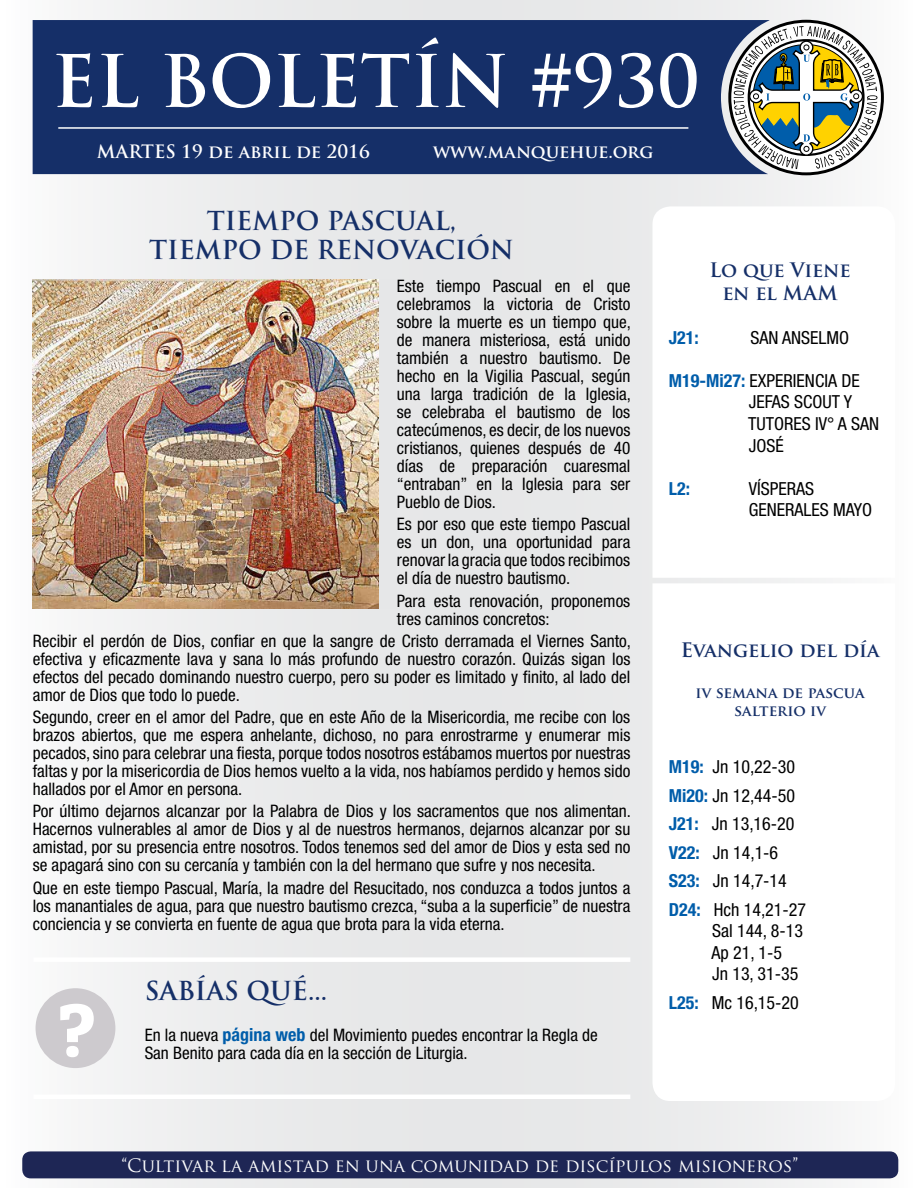
<style>
.page{position:relative;width:918px;height:1188px;background:#fff}
.page>*{position:absolute;margin:0;border:0;box-sizing:border-box;transform-origin:0 0}
.t1{font:700 70.5px "Trajan Pro";color:#fff}
.t2{font:700 25.5px/28.5px "Trajan Pro";color:#152f68;text-align:center}
.t3{font:700 19.5px/23.4px "Trajan Pro";letter-spacing:-.01em;color:#152f68;text-align:center}
.t4{font:condensed 18px/21.6px "Helvetica Neue LT Std";color:#000}
.t5{font:18px "Trajan Pro";color:#fff}
.t6{font:700 18px "Trajan Pro";color:#fff}
.t7{font:700 condensed 18px "Helvetica Neue LT Std";color:#005daa}
.t8{font:condensed 17.25px/18px "Helvetica Neue LT Std";color:#000;text-align:justify}
.t9{font:700 15px/18px "Trajan Pro";color:#152f68;text-align:center}
.s1{font-weight:700;font-size:18px;color:#005daa}
.s2{font-weight:700;color:#005daa}
</style>
<div class="page">
<div style="left:0;top:0;width:461px;height:1188px;background:linear-gradient(to right,#f8f9f9,#e2e3e4)"></div>
<div style="left:457px;top:0;width:461px;height:1188px;background:linear-gradient(to right,#e2e3e5,#f5f6f6)"></div>
<div style="left:33px;top:280px;width:364px;height:329px;background:#e6e7e8"></div>
<div style="left:33px;top:20px;width:736px;height:154px;background:#152f68"></div>
<hr style="left:58px;top:127px;width:630px;height:2px;background:#fff">
<div style="left:728px;top:20px;width:156px;height:155px;border:3px solid #000;border-radius:50%"></div>
<svg style="left:734px;top:26px;width:144px;height:143px"></svg>
<svg style="left:652px;top:206px;width:243px;height:895px"></svg>
<div style="left:22px;top:1151px;width:876px;height:27px;background:#1e2655;border-radius:9px"></div>
<img style="left:33px;top:280px;width:346px;height:329px">
<div style="left:36px;top:988px;width:79px;height:80px;background:#cdcace;border-radius:50%"></div>
<svg style="left:60px;top:1004px;width:34px;height:53px"></svg>
<div style="left:33px;top:957px;width:597px;height:5px;background:#fff"></div>
<hr style="left:33px;top:1095px;width:597px;height:4px;background:#fff">
<h1 class="t1" style="left:52px;top:37px;width:649px">EL BOLETÍN #930</h1>
<p class="t6" style="left:97px;top:140px;width:274px">MARTES 19 de abril de 2016</p>
<p class="t6" style="left:433px;top:140px;width:222px">www.manquehue.org</p>
<h2 class="t2" style="left:149px;top:207px;width:366px">TIEMPO PASCUAL,<br>TIEMPO DE RENOVACIÓN</h2>
<p class="t8" style="left:397px;top:277px;width:236px">Este tiempo Pascual en el que celebramos la victoria de Cristo sobre la muerte es un tiempo que, de manera misteriosa, está unido también a nuestro bautismo. De hecho en la Vigilia Pascual, según una larga tradición de la Iglesia, se celebraba el bautismo de los catecúmenos, es decir, de los nuevos cristianos, quienes después de 40 días de preparación cuaresmal “entraban” en la Iglesia para ser Pueblo de Dios.</p>
<p class="t8" style="left:397px;top:515px;width:235px">Es por eso que este tiempo Pascual es un don, una oportunidad para renovar la gracia que todos recibimos el día de nuestro bautismo.</p>
<p class="t8" style="left:397px;top:591px;width:235px">Para esta renovación, proponemos tres caminos concretos:</p>
<p class="t8" style="left:33px;top:632px;width:600px">Recibir el perdón de Dios, confiar en que la sangre de Cristo derramada el Viernes Santo, efectiva y eficazmente lava y sana lo más profundo de nuestro corazón. Quizás sigan los efectos del pecado dominando nuestro cuerpo, pero su poder es limitado y finito, al lado del amor de Dios que todo lo puede.</p>
<p class="t8" style="left:33px;top:708px;width:599px">Segundo, creer en el amor del Padre, que en este Año de la Misericordia, me recibe con los brazos abiertos, que me espera anhelante, dichoso, no para enrostrarme y enumerar mis pecados, sino para celebrar una fiesta, porque todos nosotros estábamos muertos por nuestras faltas y por la misericordia de Dios hemos vuelto a la vida, nos habíamos perdido y hemos sido hallados por el Amor en persona.</p>
<p class="t8" style="left:33px;top:802px;width:600px">Por último dejarnos alcanzar por la Palabra de Dios y los sacramentos que nos alimentan.<br>Hacernos vulnerables al amor de Dios y al de nuestros hermanos, dejarnos alcanzar por su amistad, por su presencia entre nosotros. Todos tenemos sed del amor de Dios y esta sed no se apagará sino con su cercanía y también con la del hermano que sufre y nos necesita.</p>
<p class="t8" style="left:33px;top:878px;width:599px">Que en este tiempo Pascual, María, la madre del Resucitado, nos conduzca a todos juntos a los manantiales de agua, para que nuestro bautismo crezca, “suba a la superficie” de nuestra conciencia y se convierta en fuente de agua que brota para la vida eterna.</p>
<h2 class="t2" style="left:145px;top:977px;width:184px">SABÍAS QUÉ...</h2>
<p class="t8" style="left:145px;top:1026px;width:455px">En la nueva <span class="s1">página web</span> del Movimiento puedes encontrar la Regla de<br>San Benito para cada día en la sección de Liturgia.</p>
<p class="t3" style="left:709px;top:258px;width:143px">Lo que Viene en el MAM</p>
<p class="t7" style="left:669px;top:326px;width:31px">J21:</p>
<p class="t4" style="left:751px;top:326px;width:100px">SAN ANSELMO</p>
<p class="t4" style="left:748px;top:369px;width:133px;text-indent:-79px"><span class="s2">M19-Mi27:</span> EXPERIENCIA DE<br>JEFAS SCOUT Y<br>TUTORES IV° A SAN<br>JOSÉ</p>
<p class="t7" style="left:669px;top:477px;width:23px">L2:</p>
<p class="t4" style="left:749px;top:477px;width:125px">VÍSPERAS<br>GENERALES MAYO</p>
<p class="t3" style="left:681px;top:638px;width:200px">Evangelio del día</p>
<p class="t9" style="left:696px;top:684px;width:171px">iv semana de pascua salterio iv</p>
<p class="t4" style="left:669px;top:752px;width:139px;line-height:28.5px"><span class="s2">M19:</span> Jn 10,22-30<br><span class="s2">Mi20:</span> Jn 12,44-50<br><span class="s2">J21:</span> Jn 13,16-20<br><span class="s2">V22:</span> Jn 14,1-6<br><span class="s2">S23:</span> Jn 14,7-14<br><span class="s2">D24:</span> Hch 14,21-27</p>
<p class="t4" style="left:711px;top:920px;width:93px">Sal 144, 8-13<br>Ap 21, 1-5<br>Jn 13, 31-35</p>
<p class="t4" style="left:669px;top:992px;width:132px"><span class="s2">L25:</span> Mc 16,15-20</p>
<p class="t5" style="left:121px;top:1154px;width:678px">“CULTIVAR LA AMISTAD EN UNA COMUNIDAD DE DISCÍPULOS MISIONEROS”</p>
</div>
